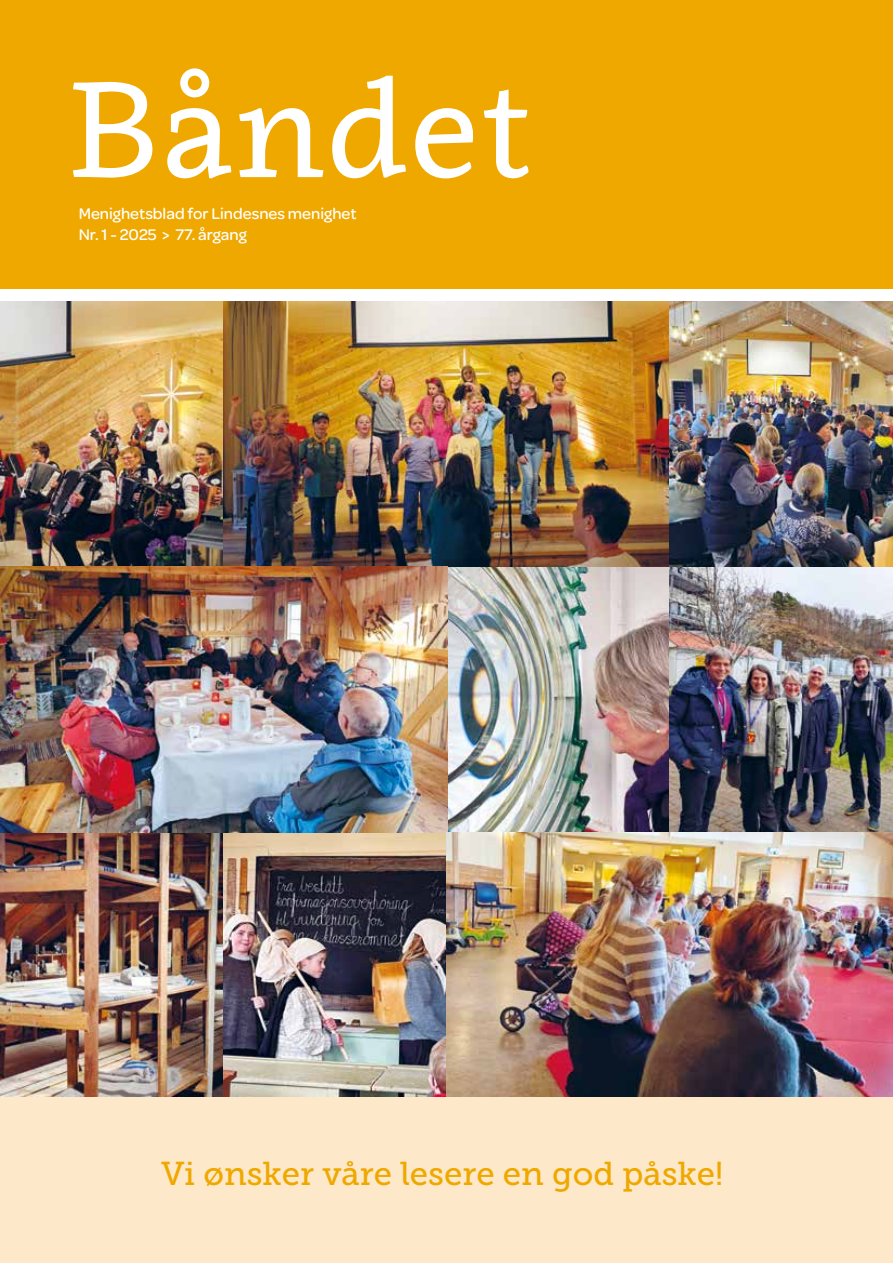
<style>
.page{position:relative;width:893px;height:1263px;background:#fff}
.page>*{position:absolute;margin:0;border:0;box-sizing:border-box;transform-origin:0 0}
.t1{font:135px "Clavo";color:#fff}
.t2{font:33px "Museo Slab 500";color:#efa800}
.t3{font:500 16.5px/21px "Omnes";color:#fff}
</style>
<div class="page">
<img style="left:0;top:302px;width:893px;height:795px">
<div style="left:0;top:0;width:893px;height:289px;background:#efa800"></div>
<div style="left:0;top:1098px;width:893px;height:165px;background:#fde9c9"></div>
<h1 class="t1" style="left:68px;top:35px;width:465px">Båndet</h1>
<p class="t3" style="left:79px;top:202px;width:279px">Menighetsblad for Lindesnes menighet<br>Nr. 1 - 2025 &gt; 77. årgang</p>
<h2 class="t2" style="left:161px;top:1155px;width:564px">Vi ønsker våre lesere en god påske!</h2>
</div>
